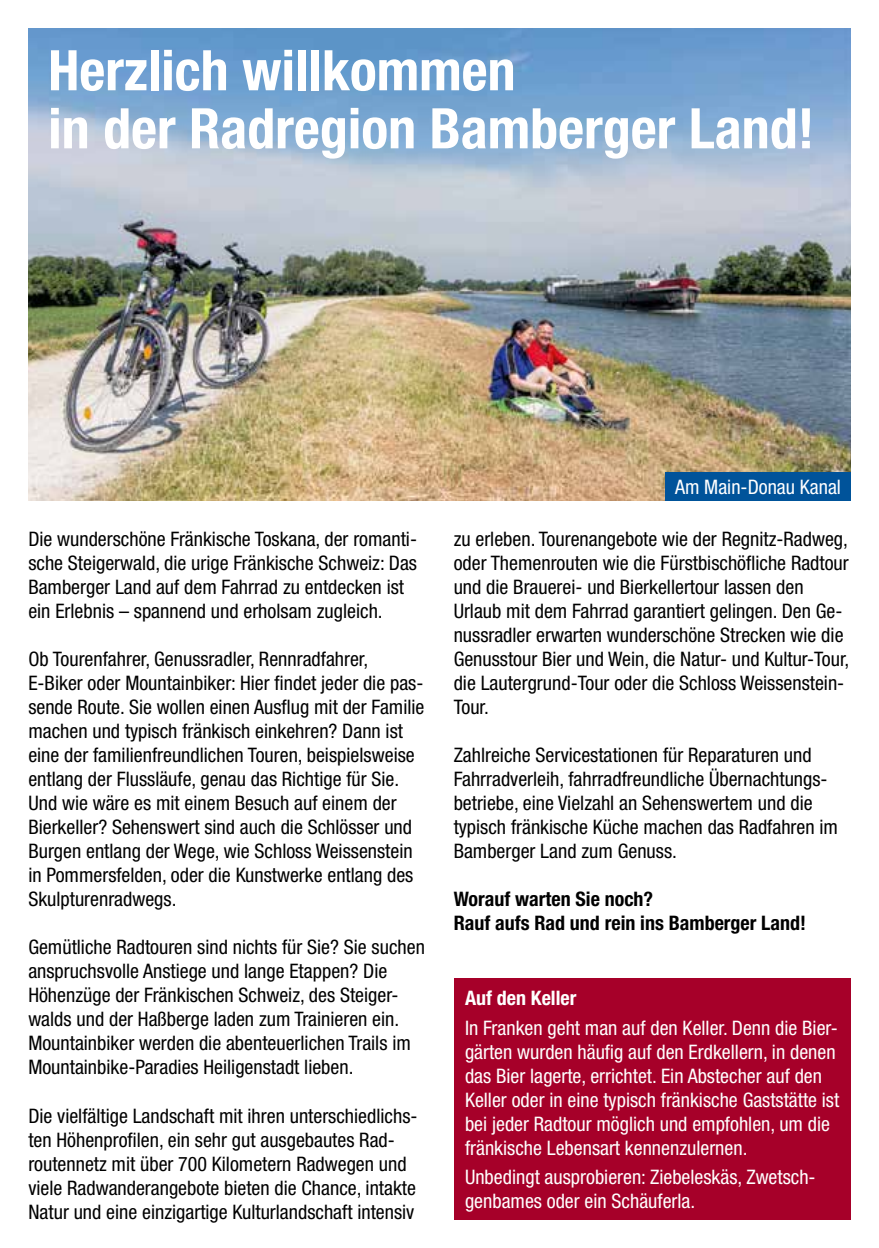
<style>
.page{position:relative;width:879px;height:1248px;background:#fff}
.page>*{position:absolute;margin:0;border:0;box-sizing:border-box;transform-origin:0 0}
.t1{font:700 condensed 56px/58px "Helvetica Neue";color:#fff}
.t2{font:condensed 20px/24px "Helvetica Neue";color:#000}
.t3{font:condensed 20px/24px "Helvetica Neue";color:#fff}
.t4{font:700 condensed 20px/24px "Helvetica Neue";color:#000}
.t5{font:700 condensed 20px "Helvetica Neue";color:#fff}
</style>
<div class="page">
<img style="left:28px;top:28px;width:822px;height:472px">
<div style="left:454px;top:977px;width:396px;height:242px;background:#a60029"></div>
<div style="left:665px;top:472px;width:185px;height:28px;background:#00539a"></div>
<h1 class="t1" style="left:48px;top:41px;width:767px">Herzlich willkommen<br>in der Radregion Bamberger Land!</h1>
<p class="t2" style="left:28px;top:527px;width:390px">Die wunderschöne Fränkische Toskana, der romanti&shy;sche Steigerwald, die urige Fränkische Schweiz: Das Bamberger Land auf dem Fahrrad zu entdecken ist ein Erlebnis – spannend und erholsam zugleich.</p>
<p class="t2" style="left:28px;top:647px;width:398px">Ob Tourenfahrer, Genussradler, Rennradfahrer, E-Biker oder Mountainbiker: Hier findet jeder die pas&shy;sende Route. Sie wollen einen Ausflug mit der Familie machen und typisch fränkisch einkehren? Dann ist eine der familienfreundlichen Touren, beispielsweise entlang der Flussläufe, genau das Richtige für Sie.<br>Und wie wäre es mit einem Besuch auf einem der Bierkeller? Sehenswert sind auch die Schlösser und Burgen entlang der Wege, wie Schloss Weissenstein in Pommersfelden, oder die Kunstwerke entlang des Skulpturenradwegs.</p>
<p class="t2" style="left:28px;top:935px;width:398px">Gemütliche Radtouren sind nichts für Sie? Sie suchen anspruchsvolle Anstiege und lange Etappen? Die Höhenzüge der Fränkischen Schweiz, des Steiger&shy;walds und der Haßberge laden zum Trainieren ein.<br>Mountainbiker werden die abenteuerlichen Trails im Mountainbike-Paradies Heiligenstadt lieben.</p>
<p class="t2" style="left:28px;top:1103px;width:391px">Die vielfältige Landschaft mit ihren unterschiedlichs&shy;ten Höhenprofilen, ein sehr gut ausgebautes Rad&shy;routennetz mit über 700 Kilometern Radwegen und viele Radwanderangebote bieten die Chance, intakte Natur und eine einzigartige Kulturlandschaft intensiv</p>
<p class="t3" style="left:675px;top:475px;width:167px">Am Main-Donau Kanal</p>
<p class="t2" style="left:454px;top:527px;width:397px">zu erleben. Tourenangebote wie der Regnitz-Radweg, oder Themenrouten wie die Fürstbischöfliche Radtour und die Brauerei- und Bierkellertour lassen den Urlaub mit dem Fahrrad garantiert gelingen. Den Ge&shy;nussradler erwarten wunderschöne Strecken wie die Genusstour Bier und Wein, die Natur- und Kultur-Tour, die Lautergrund-Tour oder die Schloss Weissenstein-Tour.</p>
<p class="t2" style="left:454px;top:743px;width:386px">Zahlreiche Servicestationen für Reparaturen und Fahrradverleih, fahrradfreundliche Übernachtungs&shy;betriebe, eine Vielzahl an Sehenswertem und die typisch fränkische Küche machen das Radfahren im Bamberger Land zum Genuss.</p>
<p class="t4" style="left:454px;top:886px;width:354px">Worauf warten Sie noch?<br>Rauf aufs Rad und rein ins Bamberger Land!</p>
<p class="t5" style="left:465px;top:985px;width:113px">Auf den Keller</p>
<p class="t3" style="left:465px;top:1015px;width:376px">In Franken geht man auf den Keller. Denn die Bier&shy;gärten wurden häufig auf den Erdkellern, in denen das Bier lagerte, errichtet. Ein Abstecher auf den Keller oder in eine typisch fränkische Gaststätte ist bei jeder Radtour möglich und empfohlen, um die fränkische Lebensart kennenzulernen.</p>
<p class="t3" style="left:465px;top:1164px;width:352px">Unbedingt ausprobieren: Ziebeleskäs, Zwetsch&shy;genbames oder ein Schäuferla.</p>
</div>
